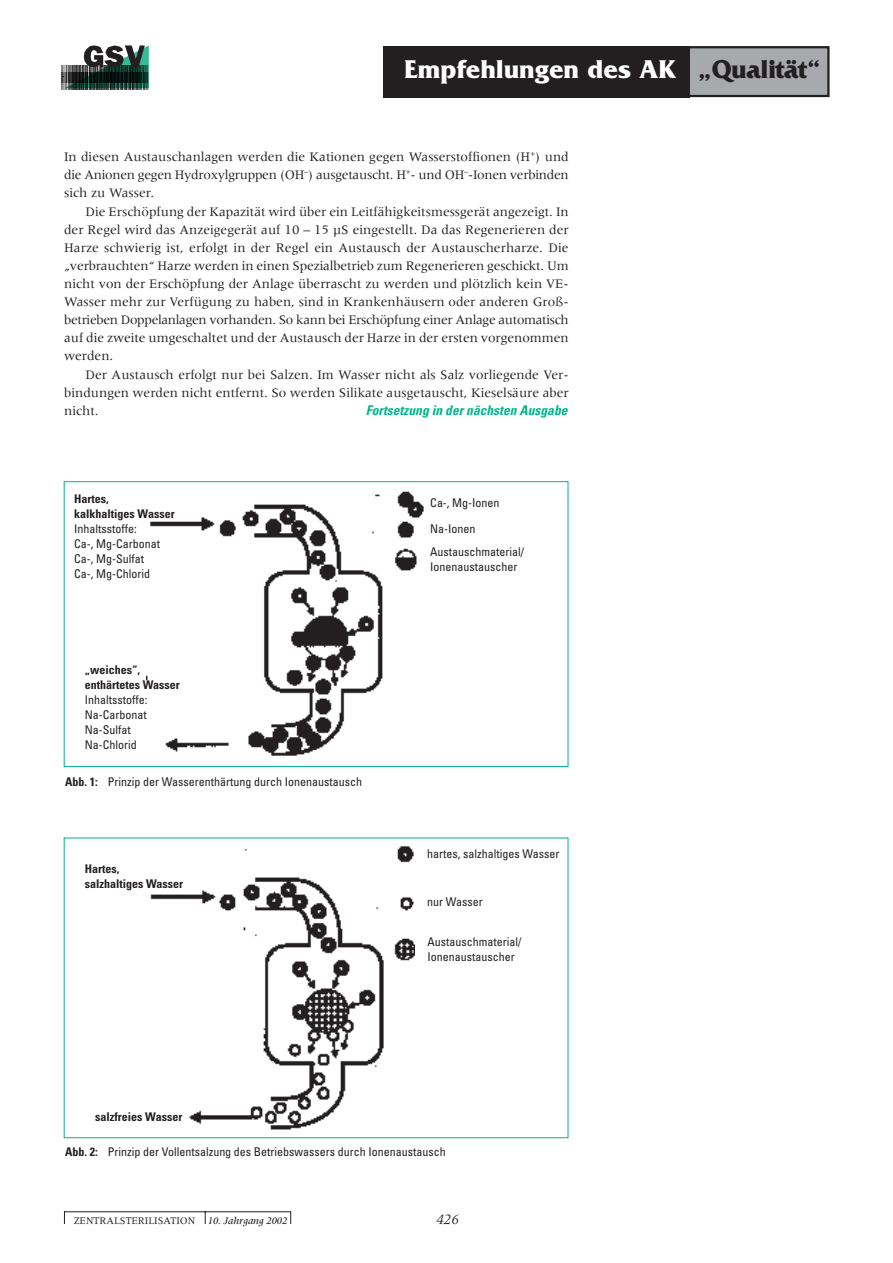
<style>
.page{position:relative;width:893px;height:1263px;background:#fff}
.page>*{position:absolute;margin:0;border:0;box-sizing:border-box;transform-origin:0 0}
.t1{font:700 27px "Friz Quadrata";color:#fff}
.t2{font:italic 15px "Meridien";color:#231f20}
.t3{font:13.5px/18px "Meridien";letter-spacing:-.005em;color:#231f20;text-align:justify}
.t4{font:italic 700 condensed 13.5px "Univers";color:#00b48d}
.t5{font:condensed 12px/15px "Univers";color:#231f20}
.t6{font:700 condensed 12px/15px "Univers";color:#231f20}
.t7{font:10.5px "Meridien";color:#231f20}
.s1{color:#231f20}
.s2{font-weight:700}
.s3{font-weight:500;font-style:italic}
</style>
<div class="page">
<svg style="left:205px;top:1212px;width:1px;height:12px"></svg>
<svg style="left:64px;top:1212px;width:1px;height:12px"></svg>
<hr style="left:64px;top:1211px;width:227px;height:1px;background:#231f20">
<svg style="left:290px;top:1211px;width:1px;height:13px"></svg>
<div style="left:383px;top:46px;width:306px;height:51px;background:#231f20"></div>
<div style="left:690px;top:48px;width:137px;height:47px;background:#a7a9ac"></div>
<div style="left:687px;top:46px;width:142px;height:51px;border:2px solid #231f20"></div>
<img style="left:62px;top:73px;width:1px;height:17px">
<img style="left:63px;top:73px;width:3px;height:17px">
<img style="left:76px;top:88px;width:18px;height:2px">
<img style="left:94px;top:88px;width:39px;height:2px">
<img style="left:133px;top:88px;width:16px;height:2px">
<svg style="left:64px;top:45px;width:85px;height:43px"></svg>
<img style="left:150px;top:846px;width:264px;height:284px">
<div style="left:64px;top:837px;width:504px;height:301px;border:1px solid #00b48d"></div>
<img style="left:146px;top:491px;width:278px;height:265px">
<div style="left:64px;top:481px;width:504px;height:286px;border:1px solid #00b48d"></div>
<h1 class="t1" style="left:404px;top:60px;width:418px">Empfehlungen des AK <span class="s1">„Qualität“</span></h1>
<p class="t3" style="left:64px;top:149px;width:506px">In diesen Austauschanlagen werden die Kationen gegen Wasserstoffionen (H<sup>+</sup>) und die Anionen gegen Hydroxylgruppen (OH<sup>–</sup>) ausgetauscht. H<sup>+</sup>- und OH<sup>–</sup>-Ionen verbinden sich zu Wasser.</p>
<p class="t3" style="left:64px;top:204px;width:506px;text-indent:21px">Die Erschöpfung der Kapazität wird über ein Leitfähigkeitsmessgerät angezeigt. In der Regel wird das Anzeigegerät auf 10 – 15 µS eingestellt. Da das Regenerieren der Harze schwierig ist, erfolgt in der Regel ein Austausch der Austauscherharze. Die „verbrauchten“ Harze werden in einen Spezialbetrieb zum Regenerieren geschickt. Um nicht von der Erschöpfung der Anlage überrascht zu werden und plötzlich kein VE-Wasser mehr zur Verfügung zu haben, sind in Krankenhäusern oder anderen Groß&shy;betrieben Doppelanlagen vorhanden. So kann bei Erschöpfung einer Anlage automatisch auf die zweite umgeschaltet und der Austausch der Harze in der ersten vorgenommen werden.</p>
<p class="t3" style="left:64px;top:367px;width:506px;text-indent:21px">Der Austausch erfolgt nur bei Salzen. Im Wasser nicht als Salz vorliegende Ver&shy;bindungen werden nicht entfernt. So werden Silikate ausgetauscht, Kieselsäure aber nicht.</p>
<p class="t4" style="left:366px;top:406px;width:206px">Fortsetzung in dernächsten Ausgabe</p>
<p class="t6" style="left:74px;top:492px;width:102px">Hartes,<br>kalkhaltiges Wasser</p>
<p class="t5" style="left:74px;top:522px;width:87px">Inhaltsstoffe:<br>Ca-, Mg-Carbonat<br>Ca-, Mg-Sulfat<br>Ca-, Mg-Chlorid</p>
<p class="t6" style="left:85px;top:663px;width:97px">„weiches“, enthärtetes Wasser</p>
<p class="t5" style="left:85px;top:693px;width:64px">Inhaltsstoffe:<br>Na-Carbonat<br>Na-Sulfat<br>Na-Chlorid</p>
<p class="t5" style="left:65px;top:776px;width:298px"><span class="s2">Abb. 1:</span> Prinzip der Wasserenthärtung durch Ionenaustausch</p>
<p class="t6" style="left:85px;top:863px;width:100px">Hartes,<br>salzhaltiges Wasser</p>
<p class="t6" style="left:95px;top:1110px;width:89px">salzfreies Wasser</p>
<p class="t5" style="left:430px;top:490px;width:71px;line-height:26.2px">Ca-, Mg-Ionen<br>Na-Ionen</p>
<p class="t5" style="left:430px;top:545px;width:95px">Austauschmaterial/<br>Ionenaustauscher</p>
<p class="t5" style="left:427px;top:847px;width:134px">hartes, salzhaltiges Wasser</p>
<p class="t5" style="left:427px;top:895px;width:57px">nur Wasser</p>
<p class="t5" style="left:427px;top:935px;width:95px">Austauschmaterial/<br>Ionenaustauscher</p>
<p class="t5" style="left:65px;top:1145px;width:382px"><span class="s2">Abb. 2:</span> Prinzip der Vollentsalzung des Betriebswassers durch Ionenaustausch</p>
<p class="t7" style="left:74px;top:1216px;width:215px">ZENTRALSTERILISATION <span class="s3">10. Jahrgang 2002</span></p>
<p class="t2" style="left:436px;top:1214px;width:24px">426</p>
</div>
